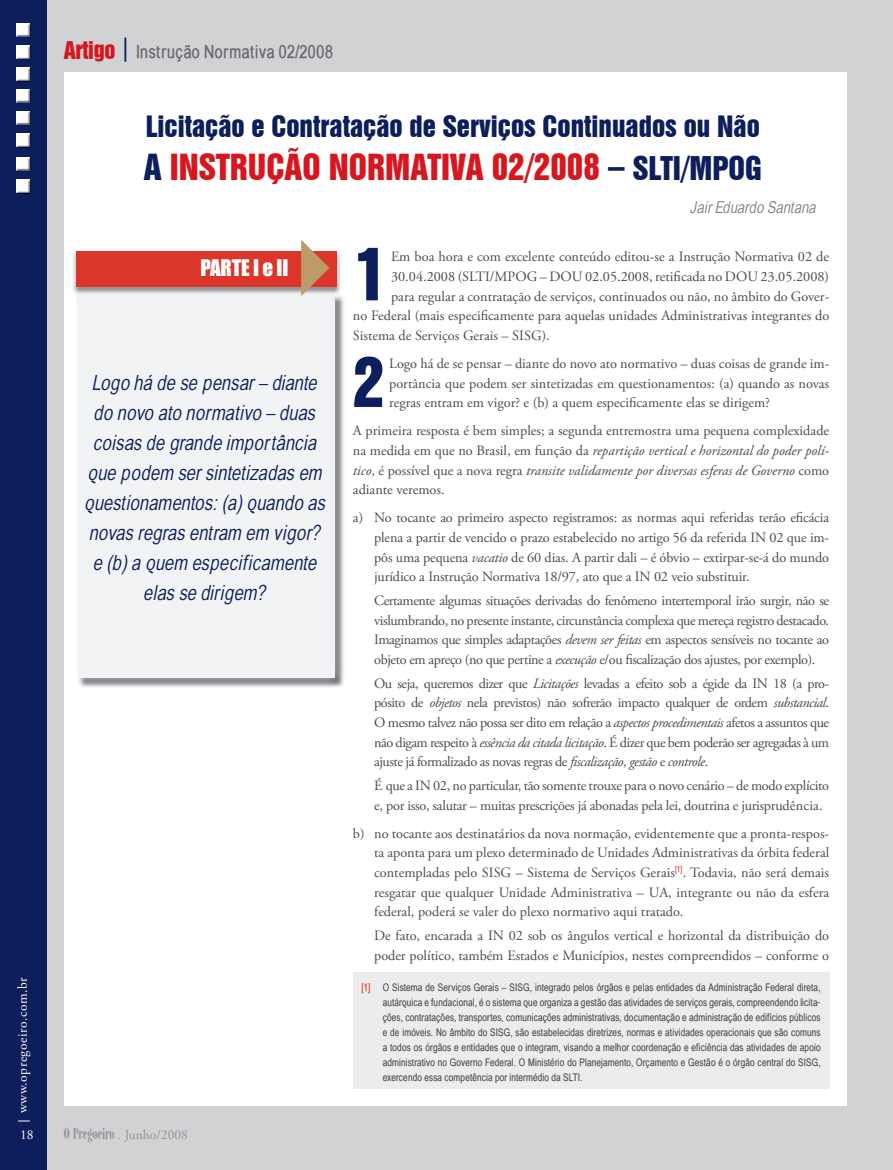
<style>
.page{position:relative;width:893px;height:1170px;background:#fff}
.page>*{position:absolute;margin:0;border:0;box-sizing:border-box;transform-origin:0 0}
.t1{font:66.3px "Swiss 921 BT Regular A";color:#0d1e5c}
.t2{font:63px "Swiss 921 BT Regular A";color:#0d1e5c}
.t3{font:33px "Swiss 921 BT Regular A";color:#d7171f}
.t4{font:27px "Swiss 921 BT Regular A";color:#0d1e5c}
.t5{font:italic 21px/30px "Babel Sans";color:#0d1e5c;text-align:center}
.t6{font:21px "Impact";letter-spacing:-.01em;color:#fff}
.t7{font:700 18px "Babel Sans";letter-spacing:.01em;color:#6c6d70}
.t8{font:italic 16.5px "Babel Sans";color:#808285}
.t9{font:15px "Modern 735 BT Roman A";color:#939598}
.t10{font:14.25px/19.6px "Adobe Garamond Pro";letter-spacing:-.005em;color:#4b4c4d;text-align:justify}
.t11{font:13.5px "Adobe Garamond Pro";letter-spacing:.04em;color:#fff}
.t12{font:10.5px/15px "Babel Sans";letter-spacing:.015em;color:#4b4c4d;text-align:justify}
.s1{font-family:"Swiss 921 BT Regular A";font-weight:400;font-size:22.5px;color:#d7171f}
.s2{font-family:"Modern 735 BT Roman A";font-weight:400;font-size:24px;color:#0d1e5c}
.s3{color:#0d1e5c}
.s4{font-size:30px;color:#0d1e5c}
.s5{font-family:"Adobe Garamond Pro";font-style:italic;font-size:13.5px}
.s6{font-family:"Adobe Garamond Pro";font-size:13.5px}
.s7{font-style:italic}
.s8{font-weight:700;color:#dd4631}
</style>
<div class="page">
<div style="left:0;top:0;width:893px;height:1169px;background:#d1d2d4"></div>
<div style="left:0;top:0;width:46px;height:1169px;background:#0d1e5c"></div>
<img style="left:17px;top:24px;width:14px;height:170px">
<svg style="left:17px;top:23px;width:13px;height:13px"></svg>
<svg style="left:17px;top:46px;width:13px;height:13px"></svg>
<svg style="left:17px;top:68px;width:13px;height:13px"></svg>
<svg style="left:17px;top:89px;width:13px;height:13px"></svg>
<svg style="left:17px;top:111px;width:13px;height:13px"></svg>
<svg style="left:17px;top:134px;width:13px;height:13px"></svg>
<svg style="left:17px;top:157px;width:13px;height:13px"></svg>
<svg style="left:17px;top:180px;width:13px;height:13px"></svg>
<svg style="left:18px;top:1120px;width:12px;height:1px"></svg>
<div style="left:64px;top:72px;width:782px;height:1034px;background:#fff"></div>
<img style="left:78px;top:301px;width:266px;height:387px">
<div style="left:77px;top:293px;width:257px;height:384px;background:#f2f3f4"></div>
<img style="left:73px;top:251px;width:228px;height:43px">
<div style="left:77px;top:251px;width:260px;height:35px;background:#db3629"></div>
<svg style="left:301px;top:240px;width:43px;height:60px"></svg>
<div style="left:353px;top:972px;width:476px;height:117px;background:#ececee"></div>
<p class="t11" style="left:14px;top:1112px;width:137px;rotate:-90deg">www.opregoeiro.com.br</p>
<p class="t11" style="left:20px;top:1126px;width:15px">18</p>
<p class="t7" style="left:64px;top:41px;width:271px"><span class="s1">Artigo</span> <span class="s2">|</span> Instrução Normativa 02/2008</p>
<h3 class="t4" style="left:146px;top:108px;width:615px">Licitação e Contratação de Serviços Continuados ou Não</h3>
<h3 class="t3" style="left:144px;top:145px;width:620px"><span class="s3">A</span> INSTRUÇÃO NORMATIVA 02/2008 <span class="s3">–</span> <span class="s4">SLTI/MPOG</span></h3>
<p class="t8" style="left:691px;top:198px;width:127px">Jair Eduardo Santana</p>
<h3 class="t6" style="left:200px;top:251px;width:90px">PARTE I e II</h3>
<h3 class="t5" style="left:85px;top:368px;width:242px">Logo há de se pensar – diante do novo ato normativo – duas coisas de grande importância que podem ser sintetizadas em questionamentos: (a) quando as novas regras entram em vigor? e (b) a quem especificamente elas se dirigem?</h3>
<p class="t9" style="left:64px;top:1124px;width:126px">O Pregoeiro <span class="s5">.</span> <span class="s6">Junho/2008</span></p>
<h1 class="t1" style="left:353px;top:231px;width:35px">1</h1>
<p class="t10" style="left:391px;top:247px;width:440px">Em boa hora e com excelente conteúdo editou-se a Instrução Normativa 02 de</p>
<p class="t10" style="left:391px;top:267px;width:440px">30.04.2008 (SLTI/MPOG – DOU 02.05.2008, retificada no DOU 23.05.2008)</p>
<p class="t10" style="left:391px;top:287px;width:440px">para regular a contratação de serviços, continuados ou não, no âmbito do Gover-</p>
<p class="t10" style="left:353px;top:306px;width:478px">no Federal (mais especificamente para aquelas unidades Administrativas integrantes do</p>
<p class="t10" style="left:353px;top:326px;width:198px">Sistema de Serviços Gerais – SISG).</p>
<h2 class="t2" style="left:353px;top:341px;width:33px">2</h2>
<p class="t10" style="left:389px;top:354px;width:442px">Logo há de se pensar – diante do novo ato normativo – duas coisas de grande im&shy;portância que podem ser sintetizadas em questionamentos: (a) quando as novas regras entram em vigor? e (b) a quem especificamente elas se dirigem?</p>
<p class="t10" style="left:353px;top:421px;width:478px">A primeira resposta é bem simples; a segunda entremostra uma pequena complexidade na medida em que no Brasil, em função da <span class="s7">repartição vertical e horizontal do poder polí&shy;tico</span>, é possível que a nova regra <span class="s7">transite validamente por diversas esferas de Governo</span> como adiante veremos.</p>
<p class="t10" style="left:374px;top:508px;width:456px;text-indent:-21px">a) No tocante ao primeiro aspecto registramos: as normas aqui referidas terão eficácia plena a partir de vencido o prazo estabelecido no artigo 56 da referida IN 02 que im&shy;pôs uma pequena <span class="s7">vacatio</span> de 60 dias. A partir dali – é óbvio – extirpar-se-á do mundo jurídico a Instrução Normativa 18/97, ato que a IN 02 veio substituir.</p>
<p class="t10" style="left:374px;top:591px;width:456px">Certamente algumas situações derivadas do fenômeno intertemporal irão surgir, não se vislumbrando, no presente instante, circunstância complexa que mereça registro destacado.<br>Imaginamos que simples adaptações <span class="s7">devem ser feitas</span> em aspectos sensíveis no tocante ao objeto em apreço (no que pertine a <span class="s7">execução</span> e/ou fiscalização dos ajustes, por exemplo).</p>
<p class="t10" style="left:374px;top:673px;width:457px">Ou seja, queremos dizer que <span class="s7">Licitações</span> levadas a efeito sob a égide da IN 18 (a pro&shy;pósito de <span class="s7">objetos</span> nela previstos) não sofrerão impacto qualquer de ordem <span class="s7">substancial</span>.<br>O mesmo talvez não possa ser dito em relação a <span class="s7">aspectos procedimentais</span> afetos a assuntos que não digam respeito à <span class="s7">essência da citada licitação</span>. É dizer que bem poderão ser agregadas à um ajuste já formalizado as novas regras de <span class="s7">fiscalização</span>, <span class="s7">gestão</span> e <span class="s7">controle</span>.</p>
<p class="t10" style="left:374px;top:776px;width:456px">É que a IN 02, no particular, tão somente trouxe para o novo cenário – de modo explícito e, por isso, salutar – muitas prescrições já abonadas pela lei, doutrina e jurisprudência.</p>
<p class="t10" style="left:374px;top:823px;width:457px;text-indent:-21px">b) no tocante aos destinatários da nova normação, evidentemente que a pronta-respos&shy;ta aponta para um plexo determinado de Unidades Administrativas da órbita federal contempladas pelo SISG – Sistema de Serviços Gerais<sup>[1]</sup>. Todavia, não será demais resgatar que qualquer Unidade Administrativa – UA, integrante ou não da esfera federal, poderá se valer do plexo normativo aqui tratado.</p>
<p class="t10" style="left:374px;top:926px;width:456px">De fato, encarada a IN 02 sob os ângulos vertical e horizontal da distribuição do poder político, também Estados e Municípios, nestes compreendidos – conforme o</p>
<p class="t12" style="left:383px;top:979px;width:439px;text-indent:-21px"><span class="s8">[1]</span> O Sistema de Serviços Gerais – SISG, integrado pelos órgãos e pelas entidades da Administração Federal direta, autárquica e fundacional, é o sistema que organiza a gestão das atividades de serviços gerais, compreendendo licita&shy;ções, contratações, transportes, comunicações administrativas, documentação e administração de edifícios públicos e de imóveis. No âmbito do SISG, são estabelecidas diretrizes, normas e atividades operacionais que são comuns a todos os órgãos e entidades que o integram, visando a melhor coordenação e eficiência das atividades de apoio administrativo no Governo Federal. O Ministério do Planejamento, Orçamento e Gestão é o órgão central do SISG, exercendo essa competência por intermédio da SLTI.</p>
</div>
